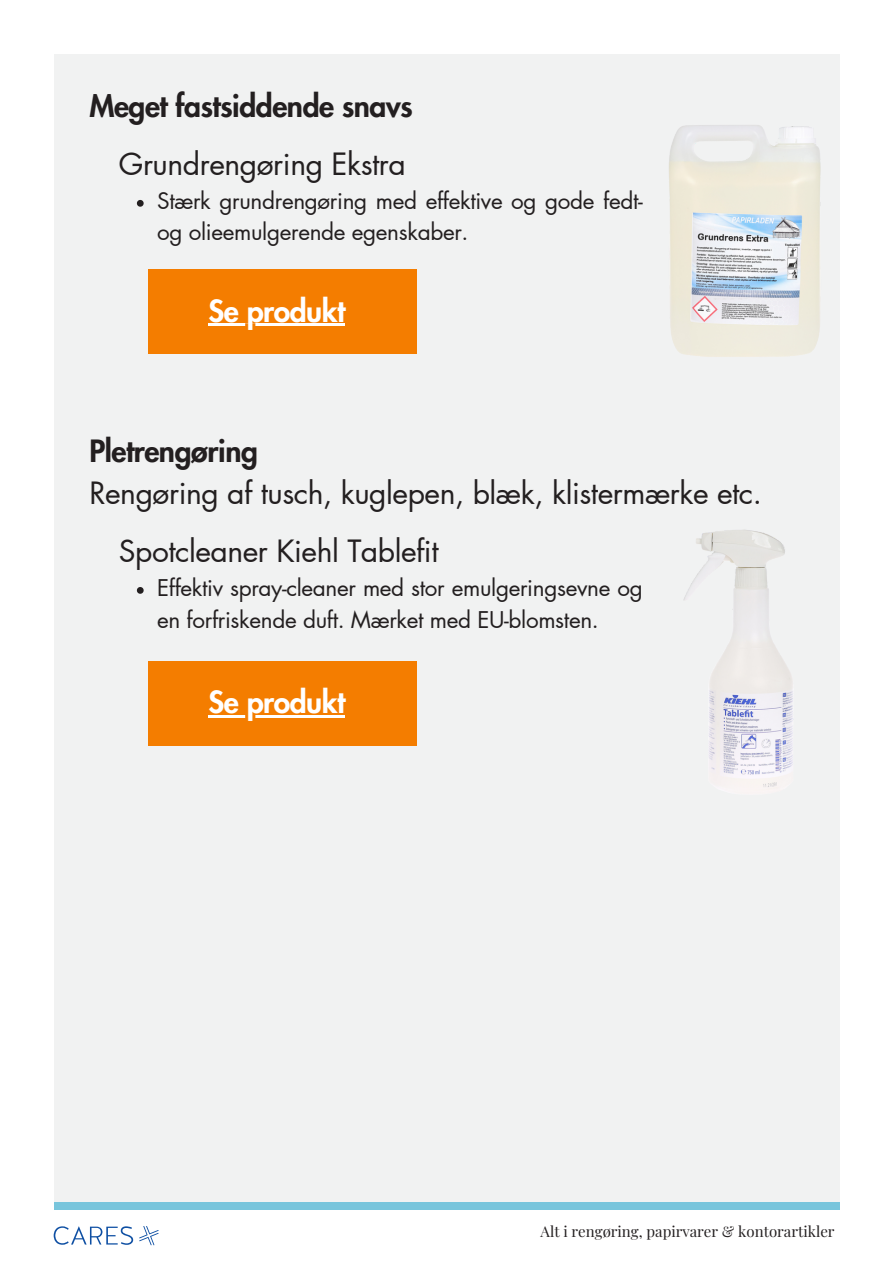
<style>
.page{position:relative;width:894px;height:1264px;background:#fff}
.page>*{position:absolute;margin:0;border:0;box-sizing:border-box;transform-origin:0 0}
.t1{font:30px/58.1px "Futura LT Pro";letter-spacing:-.015em;color:#231f20}
.t2{font:800 30px "Futura LT Pro";letter-spacing:-.015em;color:#231f20}
.t3{font:800 30px "Futura LT Pro";letter-spacing:-.015em;color:#fff}
.t4{font:22.5px/31.5px "Futura LT Pro";letter-spacing:-.015em;color:#231f20}
.t5{font:15px "Playfair Display";color:#231f20}
</style>
<div class="page">
<div style="left:54px;top:54px;width:785px;height:1155px;background:#f1f2f2"></div>
<div style="left:54px;top:1202px;width:785px;height:7px;background:#78c5dc"></div>
<svg style="left:54px;top:1226px;width:79px;height:18px"></svg>
<svg style="left:139px;top:1226px;width:19px;height:19px"></svg>
<img style="left:669px;top:81px;width:171px;height:321px">
<div style="left:149px;top:270px;width:268px;height:84px;background:#f47d00"></div>
<img style="left:683px;top:502px;width:157px;height:318px">
<div style="left:149px;top:661px;width:268px;height:84px;background:#f47d00"></div>
<svg style="left:137px;top:200px;width:7px;height:7px"></svg>
<hr style="left:208px;top:324px;width:137px;height:2px;background:#fff">
<svg style="left:137px;top:587px;width:7px;height:6px"></svg>
<hr style="left:208px;top:715px;width:137px;height:2px;background:#fff">
<h1 class="t2" style="left:89px;top:92px;width:325px">Meget fastsiddende snavs</h1>
<h1 class="t1" style="left:119px;top:136px;width:288px">Grundrengøring Ekstra</h1>
<p class="t4" style="left:157px;top:186px;width:487px">Stærk grundrengøring med effektive og gode fedt&shy;og olieemulgerende egenskaber.</p>
<h1 class="t3" style="left:208px;top:297px;width:138px">Se produkt</h1>
<h1 class="t2" style="left:89px;top:437px;width:170px">Pletrengøring</h1>
<h1 class="t1" style="left:119px;top:465px;width:644px;text-indent:-29px">Rengøring af tusch, kuglepen, blæk, klistermærke etc.<br>Spotcleaner Kiehl Tablefit</h1>
<p class="t4" style="left:157px;top:573px;width:487px">Effektiv spray-cleaner med stor emulgeringsevne og en forfriskende duft. Mærket med EU-blomsten.</p>
<h1 class="t3" style="left:208px;top:688px;width:138px">Se produkt</h1>
<p class="t5" style="left:540px;top:1220px;width:295px">Alt i rengøring, papirvarer &amp; kontorartikler</p>
</div>
